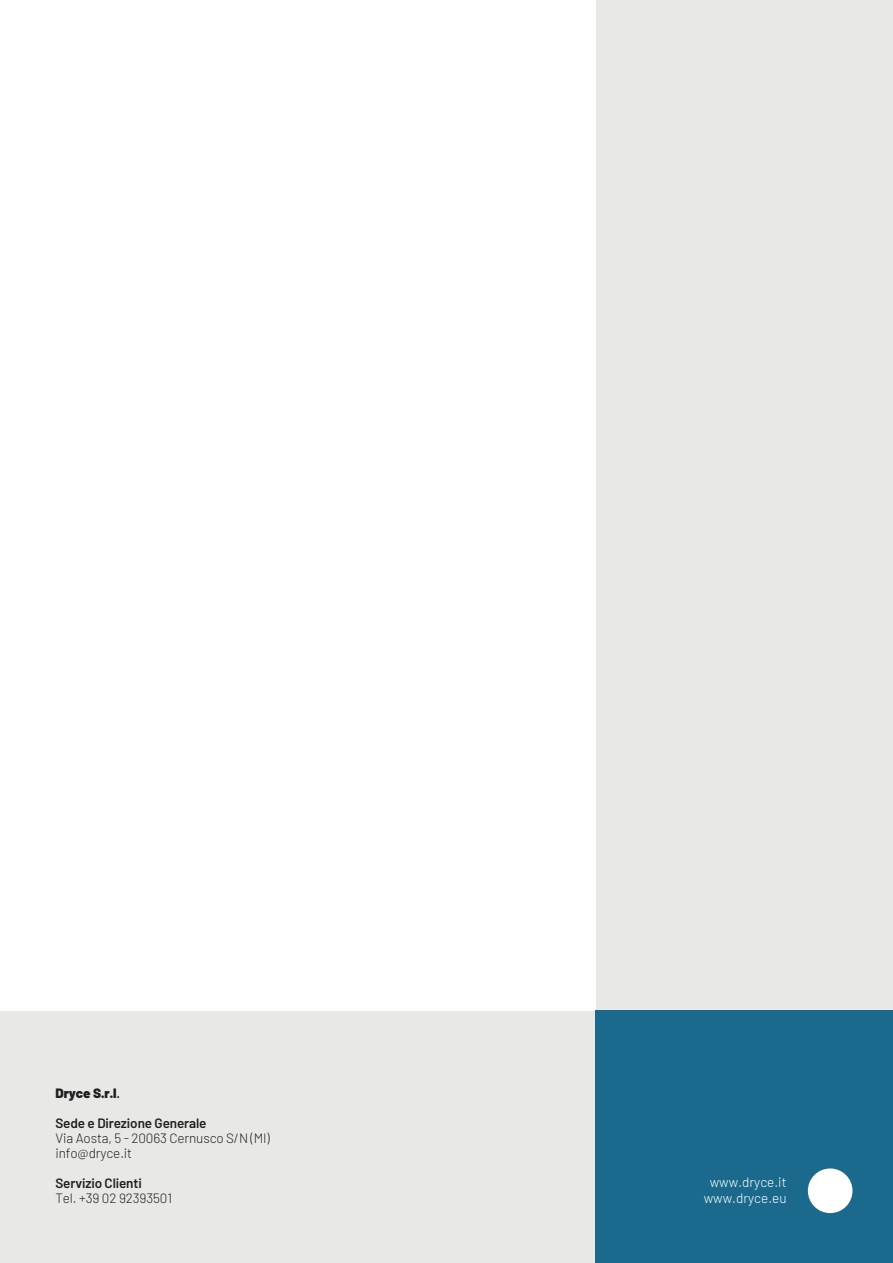
<style>
.page{position:relative;width:893px;height:1263px;background:#e8e9e7}
.page>*{position:absolute;margin:0;border:0;box-sizing:border-box;transform-origin:0 0}
.t1{font:300 13.5px/15px "Barlow";letter-spacing:-.01em;color:#231f20}
.t2{font:600 13.5px "Barlow";letter-spacing:-.01em;color:#231f20}
.t3{font:300 13.5px/16.5px "Barlow";color:#fff;text-align:center}
.t4{font:900 13.5px "Barlow";letter-spacing:-.01em;color:#231f20}
.s1{font-weight:600}
</style>
<div class="page">
<div style="left:0;top:0;width:595px;height:1010px;background:#fff"></div>
<div style="left:595px;top:1010px;width:298px;height:253px;background:#1b6a8d"></div>
<div style="left:808px;top:1168px;width:44px;height:45px;background:#fff;border-radius:50%"></div>
<p class="t4" style="left:55px;top:1083px;width:66px">Dryce S.r.l<span class="s1">.</span></p>
<p class="t2" style="left:55px;top:1113px;width:153px">Sede e Direzione Generale</p>
<p class="t1" style="left:55px;top:1130px;width:216px">Via Aosta, 5 - 20063 Cernusco S/N (MI) info@dryce.it</p>
<p class="t2" style="left:55px;top:1173px;width:88px">Servizio Clienti</p>
<p class="t1" style="left:55px;top:1190px;width:118px">Tel. +39 02 92393501</p>
<p class="t3" style="left:704px;top:1172px;width:84px">www.dryce.it www.dryce.eu</p>
</div>
